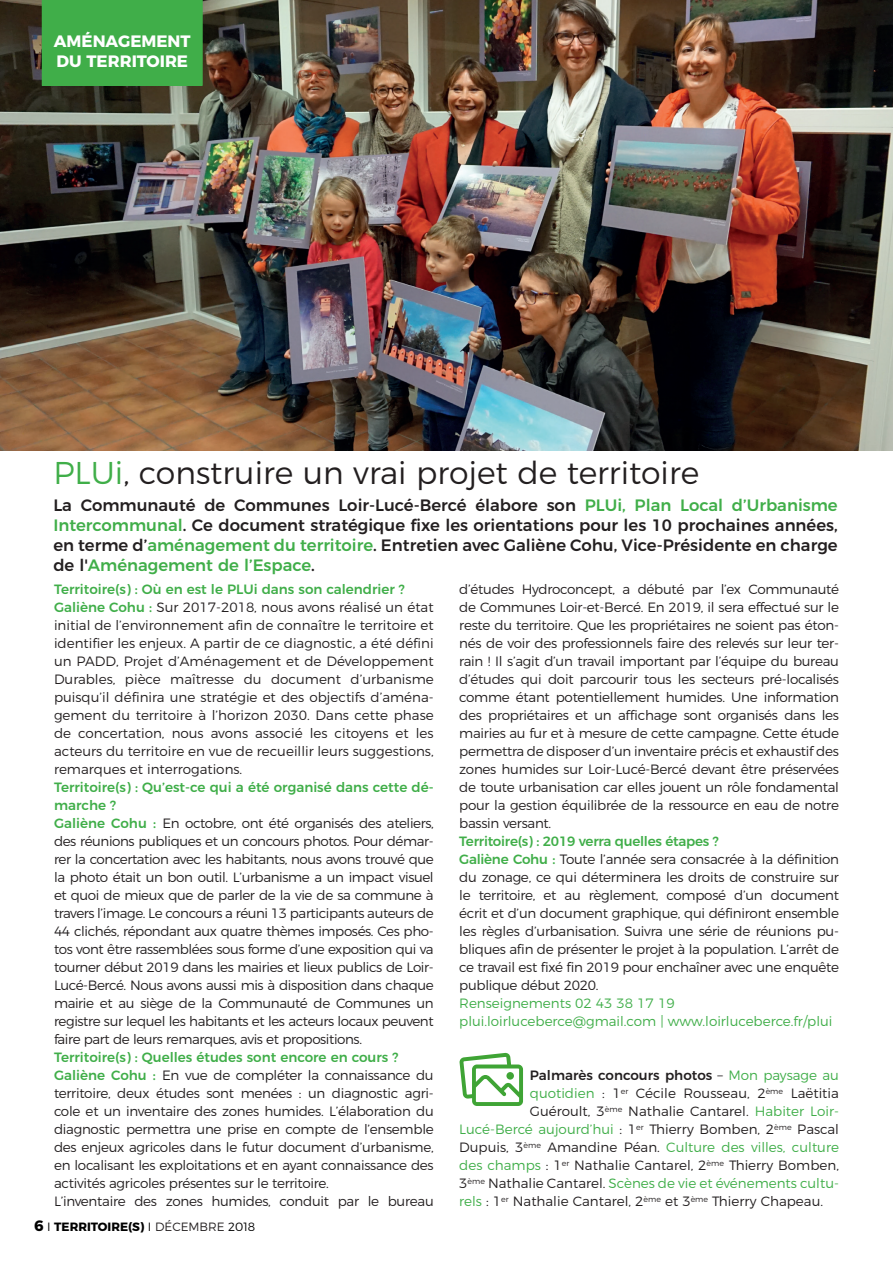
<style>
.page{position:relative;width:893px;height:1263px;background:#fff}
.page>*{position:absolute;margin:0;border:0;box-sizing:border-box;transform-origin:0 0}
.t1{font:300 31.5px "Montserrat";color:#231f20}
.t2{font:500 16.5px/19.8px "Montserrat";color:#231f20;text-align:justify}
.t3{font:700 16.5px "Montserrat";color:#fff}
.t4{font:300 13.5px/18px "Montserrat";letter-spacing:-.02em;color:#231f20;text-align:justify}
.t5{font:300 13.5px "Montserrat";color:#231f20}
.t6{font:300 13.5px "Montserrat";color:#40ae49}
.t7{font:500 13.5px/18px "Montserrat";color:#40ae49}
.t8{font:500 13.5px "Montserrat";letter-spacing:-.02em;color:#40ae49}
.t9{font:500 13.5px "Montserrat";color:#231f20}
.t10{font:700 12px "Montserrat";color:#000}
.s1{color:#40ae49}
.s2{font-weight:500;color:#40ae49}
.s3{font-size:15px}
.s4{font-weight:300}
.s5{font-weight:300;color:#231f20}
.s6{font-weight:300;color:#40ae49}
.s7{color:#231f20}
</style>
<div class="page">
<img style="left:0;top:0;width:893px;height:451px">
<div style="left:42px;top:0;width:161px;height:86px;background:#40ae49"></div>
<svg style="left:459px;top:1053px;width:64px;height:53px"></svg>
<div style="left:506px;top:1072px;width:8px;height:7px;background:#3fa435;border-radius:50%"></div>
<p class="t3" style="left:54px;top:27px;width:138px">AMÉNAGEMENT</p>
<p class="t3" style="left:56px;top:47px;width:133px">DU TERRITOIRE</p>
<p class="t1" style="left:53px;top:449px;width:647px"><span class="s1">PLUi</span>, construire un vrai projet de territoire</p>
<p class="t2" style="left:53px;top:494px;width:786px">La Communauté de Communes Loir-Lucé-Bercé élabore son <span class="s1">PLUi, Plan Local d’Urbanisme Intercommunal</span>. Ce document stratégique fixe les orientations pour les 10 prochaines années, en terme d’<span class="s1">aménagement du territoire</span>. Entretien avec Galiène Cohu, Vice-Présidente en charge de l'<span class="s1">Aménagement de l’Espace</span>.</p>
<p class="t7" style="left:54px;top:579px;width:353px">Territoire(s) : Où en est le PLUi dans son calendrier ?</p>
<p class="t4" style="left:54px;top:597px;width:381px"><span class="s2">Galiène Cohu :</span> Sur 2017-2018, nous avons réalisé un état initial de l’environnement afin de connaître le territoire et identifier les enjeux. A partir de ce diagnostic, a été défini un PADD, Projet d’Aménagement et de Développement Durables, pièce maîtresse du document d’urbanisme puisqu’il définira une stratégie et des objectifs d’aména&shy;gement du territoire à l’horizon 2030. Dans cette phase de concertation, nous avons associé les citoyens et les acteurs du territoire en vue de recueillir leurs suggestions, remarques et interrogations.</p>
<p class="t7" style="left:54px;top:777px;width:381px">Territoire(s) : Qu’est-ce qui a été organisé dans cette dé&shy;marche ?</p>
<p class="t4" style="left:54px;top:813px;width:381px"><span class="s2">Galiène Cohu :</span> En octobre, ont été organisés des ateliers, des réunions publiques et un concours photos. Pour démar&shy;rer la concertation avec les habitants, nous avons trouvé que la photo était un bon outil. L’urbanisme a un impact visuel et quoi de mieux que de parler de la vie de sa commune à travers l’image. Le concours a réuni 13 participants auteurs de 44 clichés, répondant aux quatre thèmes imposés. Ces pho&shy;tos vont être rassemblées sous forme d’une exposition qui va tourner début 2019 dans les mairies et lieux publics de Loir-Lucé-Bercé. Nous avons aussi mis à disposition dans chaque mairie et au siège de la Communauté de Communes un registre sur lequel les habitants et les acteurs locaux peuvent faire part de leurs remarques, avis et propositions.</p>
<p class="t7" style="left:54px;top:1047px;width:346px">Territoire(s) : Quelles études sont encore en cours ?</p>
<p class="t4" style="left:54px;top:1065px;width:381px"><span class="s2">Galiène Cohu :</span> En vue de compléter la connaissance du territoire, deux études sont menées : un diagnostic agri&shy;cole et un inventaire des zones humides. L’élaboration du diagnostic permettra une prise en compte de l’ensemble des enjeux agricoles dans le futur document d’urbanisme, en localisant les exploitations et en ayant connaissance des activités agricoles présentes sur le territoire.</p>
<p class="t4" style="left:54px;top:1191px;width:381px">L’inventaire des zones humides, conduit par le bureau</p>
<p class="t10" style="left:34px;top:1217px;width:223px"><span class="s3">6</span> <span class="s4">I</span> TERRITOIRE(S) <span class="s4">I</span> <span class="s5">DÉCEMBRE</span> <span class="s4">2018</span></p>
<p class="t4" style="left:459px;top:579px;width:381px">d’études Hydroconcept, a débuté par l’ex Communauté de Communes Loir-et-Bercé. En 2019, il sera effectué sur le reste du territoire. Que les propriétaires ne soient pas éton&shy;nés de voir des professionnels faire des relevés sur leur ter&shy;rain ! Il s’agit d’un travail important par l’équipe du bureau d’études qui doit parcourir tous les secteurs pré-localisés comme étant potentiellement humides. Une information des propriétaires et un affichage sont organisés dans les mairies au fur et à mesure de cette campagne. Cette étude permettra de disposer d’un inventaire précis et exhaustif des zones humides sur Loir-Lucé-Bercé devant être préservées de toute urbanisation car elles jouent un rôle fondamental pour la gestion équilibrée de la ressource en eau de notre bassin versant.</p>
<p class="t8" style="left:459px;top:830px;width:261px">Territoire(s) : 2019 verra quelles étapes ?</p>
<p class="t4" style="left:459px;top:849px;width:381px"><span class="s2">Galiène Cohu :</span> Toute l’année sera consacrée à la définition du zonage, ce qui déterminera les droits de construire sur le territoire, et au règlement, composé d’un document écrit et d’un document graphique, qui définiront ensemble les règles d’urbanisation. Suivra une série de réunions pu&shy;bliques afin de présenter le projet à la population. L’arrêt de ce travail est fixé fin 2019 pour enchaîner avec une enquête publique début 2020.</p>
<p class="t6" style="left:459px;top:993px;width:217px">Renseignements 02 43 38 17 19</p>
<p class="t6" style="left:459px;top:1011px;width:375px">plui.loirluceberce@gmail.com | www.loirluceberce.fr/plui</p>
<p class="t9" style="left:530px;top:1064px;width:311px">Palmarès concours photos <span class="s4">–</span> <span class="s6">Mon paysage au</span></p>
<p class="t5" style="left:530px;top:1083px;width:311px"><span class="s1">quotidien</span> : 1<sup>er</sup> Cécile Rousseau, 2<sup>ème</sup> Laëtitia</p>
<p class="t5" style="left:530px;top:1101px;width:311px">Guéroult, 3<sup>ème</sup> Nathalie Cantarel. <span class="s1">Habiter Loir-</span></p>
<p class="t5" style="left:459px;top:1119px;width:381px"><span class="s1">Lucé-Bercé aujourd’hui</span> : 1<sup>er</sup> Thierry Bomben, 2<sup>ème</sup> Pascal</p>
<p class="t6" style="left:459px;top:1137px;width:381px"><span class="s7">Dupuis, 3</span><sup>ème</sup> <span class="s7">Amandine Péan.</span> Culture des villes, culture</p>
<p class="t5" style="left:459px;top:1155px;width:381px"><span class="s1">des champs</span> : 1<sup>er</sup> Nathalie Cantarel, 2<sup>ème</sup> Thierry Bomben,</p>
<p class="t6" style="left:459px;top:1173px;width:381px"><span class="s7">3</span><sup>ème</sup> <span class="s7">Nathalie Cantarel.</span> Scènes de vie et événements cultu-</p>
<p class="t5" style="left:459px;top:1191px;width:365px"><span class="s1">rels</span> : 1<sup>er</sup> Nathalie Cantarel, 2<sup>ème</sup> et 3<sup>ème</sup> Thierry Chapeau.</p>
</div>
